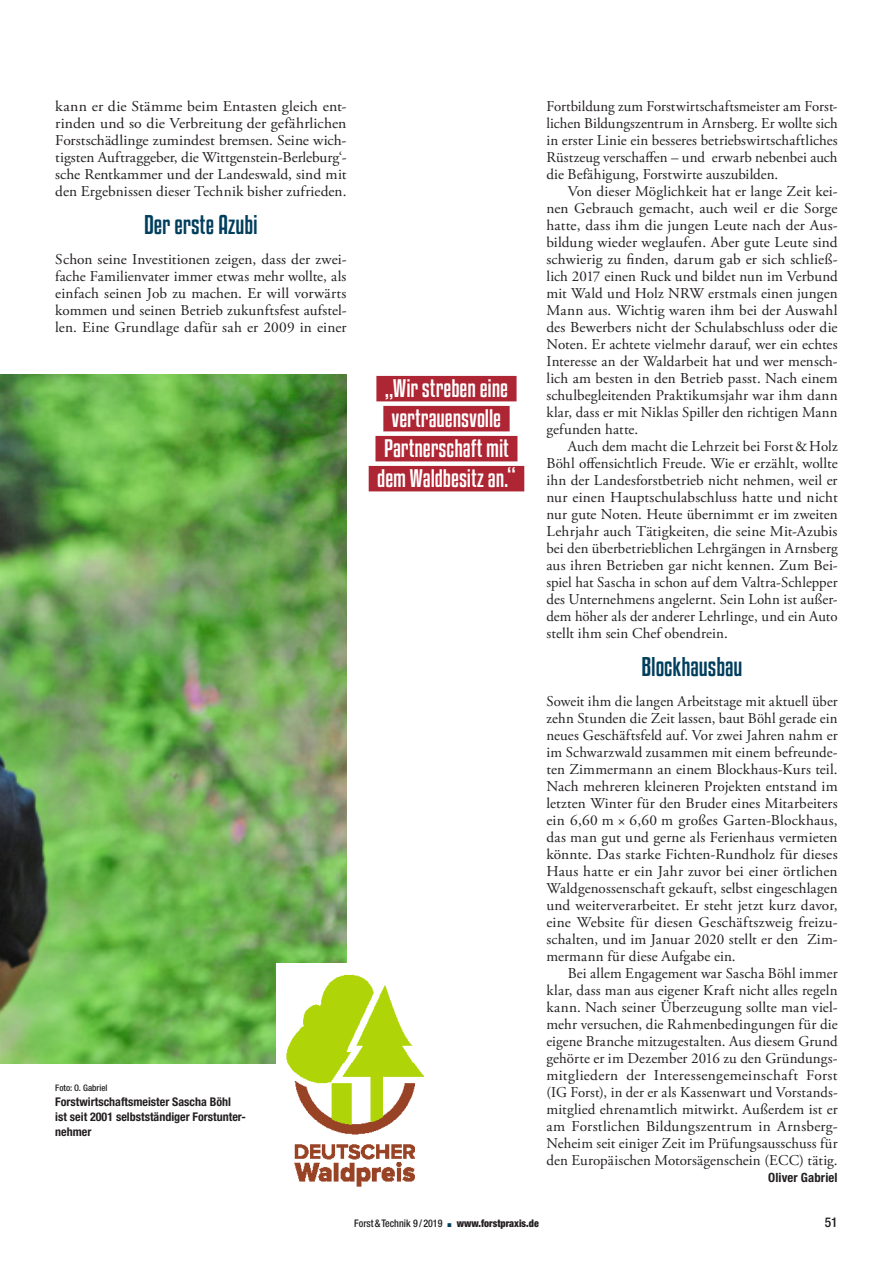
<style>
.page{position:relative;width:893px;height:1263px;background:#fff}
.page>*{position:absolute;margin:0;border:0;box-sizing:border-box;transform-origin:0 0}
.Zwischenueberschrift{font:24px "Kenyan Coffee Rg";letter-spacing:-.005em;color:#003e5d}
.Info_2{font:22.5px "Kenyan Coffee Rg";letter-spacing:-.005em;color:#fff}
.Text{font:15px/17px "Adobe Garamond Pro";letter-spacing:.01em;color:#231f20;text-align:justify}
.Text_ohne_Einzug{font:15px/17px "Adobe Garamond Pro";letter-spacing:.01em;color:#231f20;text-align:justify}
.Text_ohne_Einzug-2{font:15px/17px "Adobe Garamond Pro";letter-spacing:.01em;color:#231f20;text-align:justify;scale:1.05 1}
.t1{font:500 condensed 13.5px "Helvetica Neue LT Std";color:#231f20}
.Autor_1{font:700 condensed 12.75px "Helvetica Neue LT Std";letter-spacing:.01em;color:#231f20}
.Bildunterschrift_1{font:700 condensed 12px/15px "Helvetica Neue LT Std";color:#231f20}
.t2{font:500 condensed 10.5px "Helvetica Neue LT Std";color:#231f20;scale:.95 1}
.Fotonachweis{font:500 condensed 9px "Helvetica Neue LT Std";color:#231f20}
.s1{color:#003e5d}
.s2{font-weight:900}
</style>
<div class="page">
<img style="left:0;top:374px;width:347px;height:689px">
<div style="left:376px;top:376px;width:141px;height:25px;background:#ae2533"></div>
<div style="left:383px;top:406px;width:127px;height:25px;background:#ae2533"></div>
<div style="left:375px;top:436px;width:142px;height:25px;background:#ae2533"></div>
<div style="left:369px;top:466px;width:155px;height:25px;background:#ae2533"></div>
<img style="left:276px;top:964px;width:148px;height:223px">
<p class="Text_ohne_Einzug-2" style="left:55px;top:98px;width:279px">kann er die Stämme beim Entasten gleich ent&shy;rinden und so die Verbreitung der gefährlichen Forstschädlinge zumindest bremsen. Seine wich&shy;tigsten Auftraggeber, die Wittgenstein-Berleburg‘- sche Rentkammer und der Landeswald, sind mit den Ergebnissen dieser Technik bisher zufrieden.</p>
<p class="Zwischenueberschrift" style="left:144px;top:210px;width:115px">Der erste Azubi</p>
<p class="Text_ohne_Einzug" style="left:55px;top:251px;width:293px">Schon seine Investitionen zeigen, dass der zwei&shy;fache Familienvater immer etwas mehr wollte, als einfach seinen Job zu machen. Er will vorwärts kommen und seinen Betrieb zukunftsfest aufstel&shy;len. Eine Grundlage dafür sah er 2009 in einer</p>
<p class="Fotonachweis" style="left:55px;top:1082px;width:54px">Foto: O. Gabriel</p>
<p class="Bildunterschrift_1" style="left:55px;top:1094px;width:192px">Forstwirtschaftsmeister Sascha Böhl<br>ist seit 2001 selbstständiger Forstunter&shy;nehmer</p>
<p class="Info_2" style="left:385px;top:375px;width:125px">„Wir streben eine</p>
<p class="Info_2" style="left:392px;top:405px;width:111px">vertrauensvolle</p>
<p class="Info_2" style="left:384px;top:435px;width:126px">Partnerschaft mit</p>
<p class="Info_2" style="left:377px;top:465px;width:140px">dem Waldbesitz an.“</p>
<p class="Text_ohne_Einzug" style="left:546px;top:98px;width:293px">Fortbildung zum Forstwirtschaftsmeister am Forst&shy;lichen Bildungszentrum in Arnsberg. Er wollte sich in erster Linie ein besseres betriebswirtschaftliches Rüstzeug verschaffen – und erwarb nebenbei auch die Befähigung, Forstwirte auszubilden.</p>
<p class="Text" style="left:546px;top:183px;width:293px;text-indent:21px">Von dieser Möglichkeit hat er lange Zeit kei&shy;nen Gebrauch gemacht, auch weil er die Sorge hatte, dass ihm die jungen Leute nach der Aus&shy;bildung wieder weglaufen. Aber gute Leute sind schwierig zu finden, darum gab er sich schließ&shy;lich 2017 einen Ruck und bildet nun im Verbund mit Wald und Holz NRW erstmals einen jungen Mann aus. Wichtig waren ihm bei der Auswahl des Bewerbers nicht der Schulabschluss oder die Noten. Er achtete vielmehr darauf, wer ein echtes Interesse an der Waldarbeit hat und wer mensch&shy;lich am besten in den Betrieb passt. Nach einem schulbegleitenden Praktikumsjahr war ihm dann klar, dass er mit Niklas Spiller den richtigen Mann gefunden hatte.</p>
<p class="Text" style="left:546px;top:438px;width:293px;text-indent:21px">Auch dem macht die Lehrzeit bei Forst&amp;Holz Böhl offensichtlich Freude. Wie er erzählt, wollte ihn der Landesforstbetrieb nicht nehmen, weil er nur einen Hauptschulabschluss hatte und nicht nur gute Noten. Heute übernimmt er im zweiten Lehrjahr auch Tätigkeiten, die seine Mit-Azubis bei den überbetrieblichen Lehrgängen in Arnsberg aus ihren Betrieben gar nicht kennen. Zum Bei&shy;spiel hat Sascha in schon auf dem Valtra-Schlepper des Unternehmens angelernt. Sein Lohn ist außer&shy;dem höher als der anderer Lehrlinge, und ein Auto stellt ihm sein Chef obendrein.</p>
<p class="Zwischenueberschrift" style="left:642px;top:652px;width:103px">Blockhausbau</p>
<p class="Text_ohne_Einzug" style="left:546px;top:693px;width:293px">Soweit ihm die langen Arbeitstage mit aktuell über zehn Stunden die Zeit lassen, baut Böhl gerade ein neues Geschäftsfeld auf. Vor zwei Jahren nahm er im Schwarzwald zusammen mit einem befreunde&shy;ten Zimmermann an einem Blockhaus-Kurs teil.<br>Nach mehreren kleineren Projekten entstand im letzten Winter für den Bruder eines Mitarbeiters ein 6,60 m × 6,60 m großes Garten-Blockhaus, das man gut und gerne als Ferienhaus vermieten könnte. Das starke Fichten-Rundholz für dieses Haus hatte er ein Jahr zuvor bei einer örtlichen Waldgenossenschaft gekauft, selbst eingeschlagen und weiterverarbeitet. Er steht jetzt kurz davor, eine Website für diesen Geschäftszweig freizu&shy;schalten, und im Januar 2020 stellt er den Zim&shy;mermann für diese Aufgabe ein.</p>
<p class="Text" style="left:546px;top:965px;width:293px;text-indent:21px">Bei allem Engagement war Sascha Böhl immer klar, dass man aus eigener Kraft nicht alles regeln kann. Nach seiner Überzeugung sollte man viel&shy;mehr versuchen, die Rahmenbedingungen für die eigene Branche mitzugestalten. Aus diesem Grund gehörte er im Dezember 2016 zu den Gründungs&shy;mitgliedern der Interessengemeinschaft Forst (IG Forst), in der er als Kassenwart und Vorstands&shy;mitglied ehrenamtlich mitwirkt. Außerdem ist er am Forstlichen Bildungszentrum in Arnsberg-Neheim seit einiger Zeit im Prüfungsausschuss für den Europäischen Motorsägenschein (ECC) tätig.</p>
<p class="Autor_1" style="left:768px;top:1170px;width:71px">Oliver Gabriel</p>
<p class="t2" style="left:354px;top:1217px;width:196px">Forst&amp;Technik 9 / 2019 <span class="s1">▪</span> <span class="s2">www.forstpraxis.de</span></p>
<p class="t1" style="left:825px;top:1214px;width:14px">51</p>
</div>
